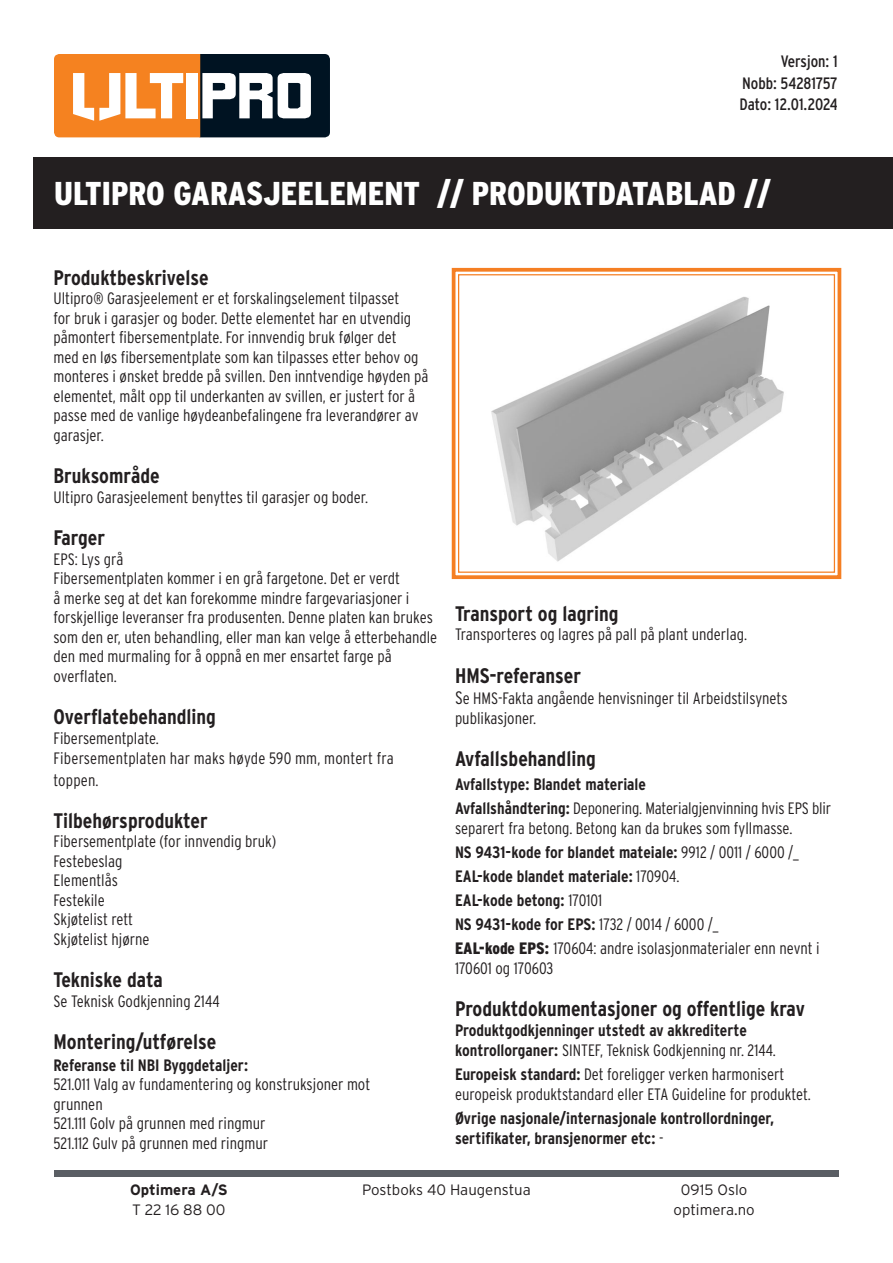
<style>
.page{position:relative;width:893px;height:1263px;background:#fff}
.page>*{position:absolute;margin:0;border:0;box-sizing:border-box;transform-origin:0 0}
.Overskrift_hvit{font:900 33px "Interstate Condensed";color:#fff}
.mengdetekst{font:700 21px "Interstate Condensed";color:#231f20}
.mengdetekst-2{font:300 16.5px/19.5px "Interstate Condensed";color:#231f20}
.mengdetekst-3{font:700 16.5px/19.8px "Interstate Condensed";color:#231f20}
.mengdetekst-4{font:16.5px "Interstate Condensed";color:#231f20}
.t1{font:300 15px "Interstate";color:#231f20}
.t2{font:700 15px "Interstate";color:#231f20}
.s1{font-size:18px}
.s2{font-weight:700}
.s3{font-weight:300}
.s4{font-weight:900}
</style>
<div class="page">
<div style="left:54px;top:1170px;width:785px;height:7px;background:#5a5e64"></div>
<div style="left:33px;top:157px;width:860px;height:72px;background:#231f20"></div>
<svg style="left:54px;top:54px;width:276px;height:83px"></svg>
<svg style="left:451px;top:267px;width:391px;height:313px"></svg>
<div style="left:458px;top:274px;width:377px;height:299px;border:1px solid #f57f23"></div>
<p class="mengdetekst-4" style="left:781px;top:52px;width:58px">Versjon: 1</p>
<p class="mengdetekst-4" style="left:742px;top:74px;width:97px">Nobb: 54281757</p>
<p class="mengdetekst-4" style="left:739px;top:95px;width:100px">Dato: 12.01.2024</p>
<p class="Overskrift_hvit" style="left:54px;top:175px;width:718px">ULTIPRO GARASJEELEMENT // PRODUKTDATABLAD //</p>
<p class="mengdetekst" style="left:54px;top:266px;width:157px">Produktbeskrivelse</p>
<p class="mengdetekst-2" style="left:54px;top:288px;width:376px">Ultipro® Garasjeelement er et forskalingselement tilpasset<br>for bruk i garasjer og boder. Dette elementet har en utvendig påmontert fibersementplate. For innvendig bruk følger det<br>med en løs fibersementplate som kan tilpasses etter behov og monteres i ønsket bredde på svillen. Den inntvendige høyden på elementet, målt opp til underkanten av svillen, er justert for å passe med de vanlige høydeanbefalingene fra leverandører av garasjer.</p>
<p class="mengdetekst" style="left:54px;top:464px;width:108px">Bruksområde</p>
<p class="mengdetekst-2" style="left:54px;top:487px;width:316px">Ultipro Garasjeelement benyttes til garasjer og boder.</p>
<p class="mengdetekst" style="left:54px;top:526px;width:53px">Farger</p>
<p class="mengdetekst-2" style="left:54px;top:549px;width:71px">EPS: Lys grå</p>
<p class="mengdetekst-2" style="left:54px;top:568px;width:385px">Fibersementplaten kommer i en grå fargetone. Det er verdt<br>å merke seg at det kan forekomme mindre fargevariasjoner i forskjellige leveranser fra produsenten. Denne platen kan brukes som den er, uten behandling, eller man kan velge å etterbehandle den med murmaling for å oppnå en mer ensartet farge på overflaten.</p>
<p class="mengdetekst" style="left:54px;top:705px;width:164px">Overflatebehandling</p>
<p class="mengdetekst-2" style="left:54px;top:728px;width:107px">Fibersementplate.</p>
<p class="mengdetekst-2" style="left:54px;top:747px;width:342px;line-height:21.6px">Fibersementplaten har maks høyde 590 mm, montert fra toppen.</p>
<p class="mengdetekst" style="left:54px;top:808px;width:156px">Tilbehørsprodukter</p>
<p class="mengdetekst-2" style="left:54px;top:831px;width:224px">Fibersementplate (for innvendig bruk)</p>
<p class="mengdetekst-2" style="left:54px;top:851px;width:70px">Festebeslag</p>
<p class="mengdetekst-2" style="left:54px;top:870px;width:66px">Elementlås</p>
<p class="mengdetekst-2" style="left:54px;top:890px;width:53px">Festekile</p>
<p class="mengdetekst-2" style="left:54px;top:909px;width:81px">Skjøtelist rett</p>
<p class="mengdetekst-2" style="left:54px;top:929px;width:98px">Skjøtelist hjørne</p>
<p class="mengdetekst" style="left:54px;top:968px;width:111px">Tekniske data</p>
<p class="mengdetekst-2" style="left:54px;top:991px;width:168px">Se Teknisk Godkjenning 2144</p>
<p class="mengdetekst" style="left:54px;top:1030px;width:164px">Montering/utførelse</p>
<p class="mengdetekst-3" style="left:54px;top:1055px;width:196px">Referanse til NBI Byggdetaljer:</p>
<p class="mengdetekst-2" style="left:54px;top:1075px;width:318px">521.011 Valg av fundamentering og konstruksjoner mot</p>
<p class="mengdetekst-2" style="left:54px;top:1094px;width:51px">grunnen</p>
<p class="mengdetekst-2" style="left:54px;top:1114px;width:213px">521.111 Golv på grunnen med ringmur</p>
<p class="mengdetekst-2" style="left:54px;top:1133px;width:216px">521.112 Gulv på grunnen med ringmur</p>
<p class="mengdetekst" style="left:455px;top:601px;width:165px">Transport og lagring</p>
<p class="mengdetekst-2" style="left:455px;top:625px;width:294px">Transporteres og lagres på pall på plant underlag.</p>
<p class="mengdetekst" style="left:455px;top:663px;width:128px">HMS-referanser</p>
<p class="mengdetekst-2" style="left:455px;top:688px;width:334px"><span class="s1">S</span>e HMS-Fakta angående henvisninger til Arbeidstilsynets</p>
<p class="mengdetekst-2" style="left:455px;top:708px;width:83px">publikasjoner.</p>
<p class="mengdetekst" style="left:455px;top:747px;width:142px">Avfallsbehandling</p>
<p class="mengdetekst-3" style="left:455px;top:774px;width:193px">Avfallstype: Blandet materiale</p>
<p class="mengdetekst-2" style="left:455px;top:798px;width:378px"><span class="s2">Avfallshåndtering:</span> Deponering. Materialgjenvinning hvis EPS blir separert fra betong. Betong kan da brukes som fyllmasse.</p>
<p class="mengdetekst-3" style="left:455px;top:842px;width:345px">NS 9431-kode for blandet mateiale: <span class="s3">9912 / 0011 / 6000 /_</span></p>
<p class="mengdetekst-3" style="left:455px;top:866px;width:226px">EAL-kode blandet materiale: <span class="s3">170904.</span></p>
<p class="mengdetekst-3" style="left:455px;top:890px;width:149px">EAL-kode betong: <span class="s3">170101</span></p>
<p class="mengdetekst-3" style="left:455px;top:915px;width:265px">NS 9431-kode for EPS: <span class="s3">1732 / 0014 / 6000 /_</span></p>
<p class="mengdetekst-2" style="left:455px;top:939px;width:366px"><span class="s4">EAL-kode EPS:</span> 170604: andre isolasjonmaterialer enn nevnt i<br>170601 og 170603</p>
<p class="mengdetekst" style="left:455px;top:997px;width:351px">Produktdokumentasjoner og offentlige krav</p>
<p class="mengdetekst-3" style="left:455px;top:1020px;width:322px">Produktgodkjenninger utstedt av akkrediterte kontrollorganer: <span class="s3">SINTEF, Teknisk Godkjenning nr. 2144.</span></p>
<p class="mengdetekst-2" style="left:455px;top:1064px;width:357px"><span class="s2">Europeisk standard:</span> Det foreligger verken harmonisert europeisk produktstandard eller ETA Guideline for produktet.</p>
<p class="mengdetekst-3" style="left:455px;top:1108px;width:321px">Øvrige nasjonale/internasjonale kontrollordninger, sertifikater, bransjenormer etc: <span class="s3">-</span></p>
<p class="t2" style="left:130px;top:1181px;width:99px">Optimera A/S</p>
<p class="t1" style="left:362px;top:1181px;width:170px">Postboks 40 Haugenstua</p>
<p class="t1" style="left:681px;top:1181px;width:68px">0915 Oslo</p>
<p class="t1" style="left:132px;top:1201px;width:95px">T 22 16 88 00</p>
<p class="t1" style="left:673px;top:1201px;width:83px">optimera.no</p>
</div>
